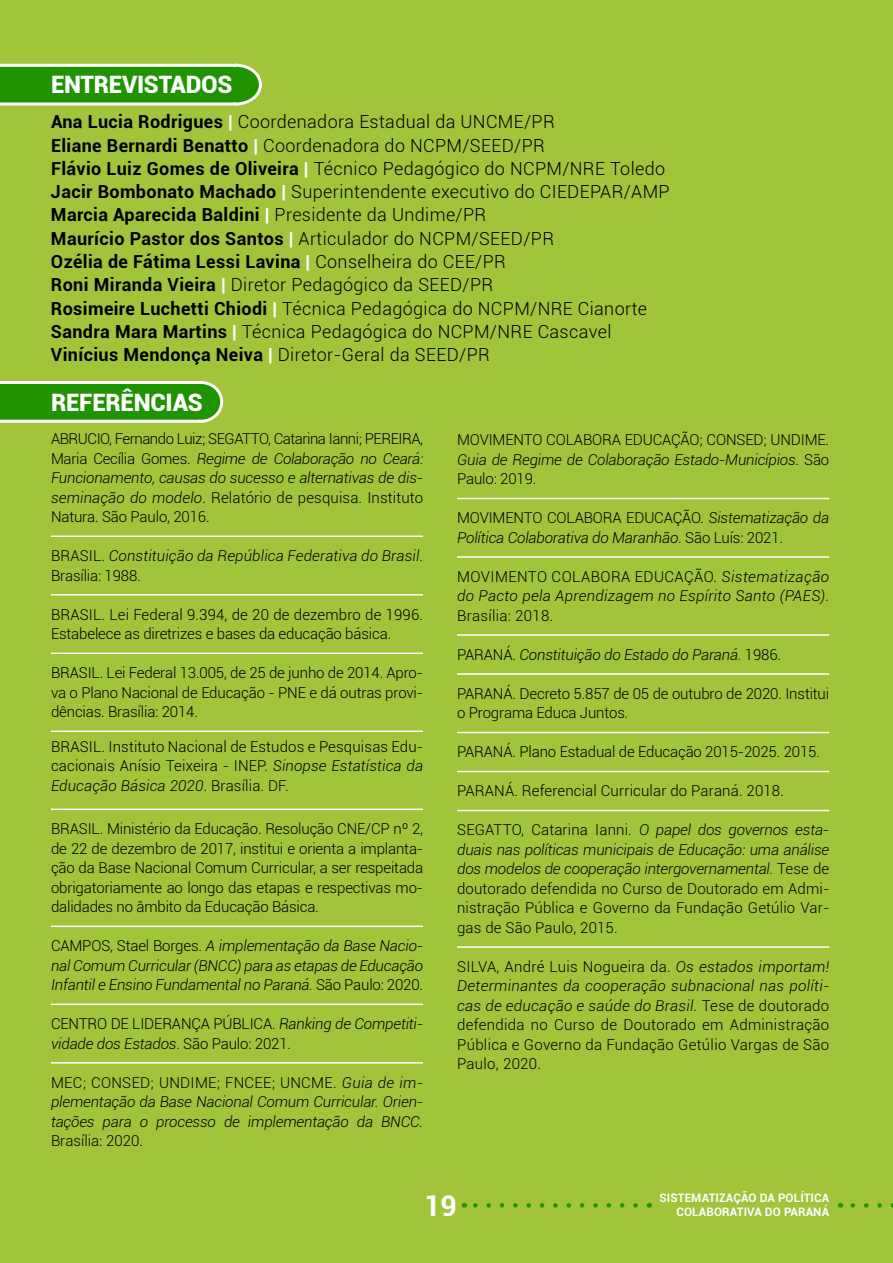
<style>
.page{position:relative;width:893px;height:1263px;background:#a1c43b}
.page>*{position:absolute;margin:0;border:0;box-sizing:border-box;transform-origin:0 0}
.t1{font:700 28.5px "Roboto";color:#fff}
.t2{font:900 24px "Roboto";letter-spacing:-.01em;color:#fff}
.t3{font:300 18px/23.2px "Roboto";letter-spacing:.02em;color:#000}
.t4{font:300 15px/19.5px "Roboto";letter-spacing:-.01em;color:#000;text-align:justify}
.t5{font:italic 300 15px/19.5px "Roboto";letter-spacing:-.01em;color:#000;text-align:justify}
.t6{font:italic 300 15px/19.5px "Roboto";letter-spacing:.02em;color:#000}
.t7{font:italic 300 15px/19.5px "Roboto";letter-spacing:.01em;color:#000}
.t8{font:300 15px "Roboto";letter-spacing:.01em;color:#000}
.t9{font:300 15px "Roboto";letter-spacing:.02em;color:#000}
.t10{font:700 11.7px/14.1px "Roboto";letter-spacing:.01em;color:#fff;text-align:right}
.s1{font-weight:700}
.s2{font-weight:900;color:#fff}
.s3{font-style:italic}
.s4{font-style:normal}
</style>
<div class="page">
<svg style="left:0;top:381px;width:224px;height:42px;background:#44a527"></svg>
<svg style="left:0;top:63px;width:262px;height:43px;background:#45a527"></svg>
<hr style="left:51px;top:535px;width:372px;height:2px;background:#fff">
<hr style="left:51px;top:594px;width:372px;height:1px;background:#fff">
<hr style="left:51px;top:652px;width:372px;height:2px;background:#fff">
<hr style="left:51px;top:730px;width:372px;height:2px;background:#fff">
<hr style="left:51px;top:808px;width:372px;height:2px;background:#fff">
<hr style="left:51px;top:925px;width:372px;height:2px;background:#fff">
<hr style="left:51px;top:1003px;width:372px;height:2px;background:#fff">
<hr style="left:51px;top:1062px;width:372px;height:1px;background:#fff">
<hr style="left:457px;top:498px;width:372px;height:1px;background:#fff">
<hr style="left:457px;top:556px;width:372px;height:2px;background:#fff">
<hr style="left:457px;top:634px;width:372px;height:2px;background:#fff">
<hr style="left:457px;top:673px;width:372px;height:2px;background:#fff">
<hr style="left:457px;top:732px;width:372px;height:1px;background:#fff">
<hr style="left:457px;top:771px;width:372px;height:1px;background:#fff">
<hr style="left:457px;top:810px;width:372px;height:1px;background:#fff">
<hr style="left:457px;top:946px;width:372px;height:2px;background:#fff">
<svg style="left:473px;top:1203px;width:163px;height:4px"></svg>
<svg style="left:850px;top:1203px;width:30px;height:4px"></svg>
<h2 class="t2" style="left:51px;top:67px;width:183px">ENTREVISTADOS</h2>
<p class="t3" style="left:51px;top:110px;width:620px"><span class="s1">Ana Lucia Rodrigues</span> <span class="s2">|</span> Coordenadora Estadual da UNCME/PR<br><span class="s1">Eliane Bernardi Benatto</span> <span class="s2">|</span> Coordenadora do NCPM/SEED/PR<br><span class="s1">Flávio Luiz Gomes de Oliveira</span> <span class="s2">|</span> Técnico Pedagógico do NCPM/NRE Toledo <span class="s1">Jacir Bombonato Machado</span> <span class="s2">|</span> Superintendente executivo do CIEDEPAR/AMP <span class="s1">Marcia Aparecida Baldini</span> <span class="s2">|</span> Presidente da Undime/PR<br><span class="s1">Maurício Pastor dos Santos</span> <span class="s2">|</span> Articulador do NCPM/SEED/PR<br><span class="s1">Ozélia de Fátima Lessi Lavina</span> <span class="s2">|</span> Conselheira do CEE/PR<br><span class="s1">Roni Miranda Vieira</span> <span class="s2">|</span> Diretor Pedagógico da SEED/PR<br><span class="s1">Rosimeire Luchetti Chiodi</span> <span class="s2">|</span> Técnica Pedagógica do NCPM/NRE Cianorte <span class="s1">Sandra Mara Martins</span> <span class="s2">|</span> Técnica Pedagógica do NCPM/NRE Cascavel <span class="s1">Vinícius Mendonça Neiva</span> <span class="s2">|</span> Diretor-Geral da SEED/PR</p>
<h2 class="t2" style="left:51px;top:385px;width:153px">REFERÊNCIAS</h2>
<p class="t4" style="left:51px;top:428px;width:374px">ABRUCIO, Fernando Luiz; SEGATTO, Catarina Ianni; PEREIRA, Maria Cecília Gomes. <span class="s3">Regime de Colaboração no Ceará:<br>Funcionamento, causas do sucesso e alternativas de dis&shy;seminação do modelo</span>. Relatório de pesquisa. Instituto Natura. São Paulo, 2016.</p>
<p class="t7" style="left:51px;top:545px;width:374px"><span class="s4">BRASIL.</span> Constituição da República Federativa do Brasil<span class="s4">.<br>Brasília: 1988.</span></p>
<p class="t4" style="left:51px;top:604px;width:374px">BRASIL. Lei Federal 9.394, de 20 de dezembro de 1996.<br>Estabelece as diretrizes e bases da educação básica.</p>
<p class="t4" style="left:51px;top:662px;width:374px">BRASIL. Lei Federal 13.005, de 25 de junho de 2014. Apro&shy;va o Plano Nacional de Educação - PNE e dá outras provi&shy;dências. Brasília: 2014.</p>
<p class="t4" style="left:51px;top:736px;width:374px">BRASIL. Instituto Nacional de Estudos e Pesquisas Edu&shy;cacionais Anísio Teixeira - INEP. <span class="s3">Sinopse Estatística da Educação Básica 2020</span>. Brasília. DF.</p>
<p class="t4" style="left:51px;top:818px;width:374px">BRASIL. Ministério da Educação. Resolução CNE/CP nº 2, de 22 de dezembro de 2017, institui e orienta a implanta&shy;ção da Base Nacional Comum Curricular, a ser respeitada obrigatoriamente ao longo das etapas e respectivas mo&shy;dalidades no âmbito da Educação Básica.</p>
<p class="t5" style="left:51px;top:935px;width:374px"><span class="s4">CAMPOS, Stael Borges.</span> A implementação da Base Nacio&shy;nal Comum Curricular (BNCC) para as etapas de Educação Infantil e Ensino Fundamental no Paraná. <span class="s4">São Paulo: 2020.</span></p>
<p class="t4" style="left:51px;top:1013px;width:374px">CENTRO DE LIDERANÇA PÚBLICA. <span class="s3">Ranking de Competiti&shy;vidade dos Estados</span>. São Paulo: 2021.</p>
<p class="t5" style="left:51px;top:1072px;width:374px"><span class="s4">MEC; CONSED; UNDIME; FNCEE; UNCME.</span> Guia de im&shy;plementação da Base Nacional Comum Curricular. Orien&shy;tações para o processo de implementação da BNCC.</p>
<p class="t4" style="left:51px;top:1130px;width:93px">Brasília: 2020.</p>
<p class="t4" style="left:457px;top:430px;width:374px">MOVIMENTO COLABORA EDUCAÇÃO; CONSED; UNDIME.<br><span class="s3">Guia de Regime de Colaboração Estado-Municípios.</span> São Paulo: 2019.</p>
<p class="t5" style="left:457px;top:508px;width:374px"><span class="s4">MOVIMENTO COLABORA EDUCAÇÃO.</span> Sistematização da<br>Política Colaborativa do Maranhão<span class="s4">. São Luís: 2021.</span></p>
<p class="t6" style="left:457px;top:566px;width:374px"><span class="s4">MOVIMENTO COLABORA EDUCAÇÃO.</span> Sistematização do Pacto pela Aprendizagem no Espírito Santo (PAES).</p>
<p class="t9" style="left:457px;top:605px;width:98px">Brasília: 2018.</p>
<p class="t5" style="left:457px;top:644px;width:326px"><span class="s4">PARANÁ.</span> Constituição do Estado do Paraná. <span class="s4">1986.</span></p>
<p class="t4" style="left:457px;top:683px;width:374px">PARANÁ. Decreto 5.857 de 05 de outubro de 2020. Institui o Programa Educa Juntos.</p>
<p class="t4" style="left:457px;top:742px;width:364px">PARANÁ. Plano Estadual de Educação 2015-2025. 2015.</p>
<p class="t8" style="left:457px;top:780px;width:328px">PARANÁ. Referencial Curricular do Paraná. 2018.</p>
<p class="t4" style="left:457px;top:820px;width:374px">SEGATTO, Catarina Ianni. <span class="s3">O papel dos governos esta&shy;duais nas políticas municipais de Educação: uma análise dos modelos de cooperação intergovernamental.</span> Tese de doutorado defendida no Curso de Doutorado em Admi&shy;nistração Pública e Governo da Fundação Getúlio Var&shy;gas de São Paulo, 2015.</p>
<p class="t4" style="left:457px;top:956px;width:374px">SILVA, André Luis Nogueira da. <span class="s3">Os estados importam!<br>Determinantes da cooperação subnacional nas políti&shy;cas de educação e saúde do Brasil.</span> Tese de doutorado defendida no Curso de Doutorado em Administração Pública e Governo da Fundação Getúlio Vargas de São Paulo, 2020.</p>
<h1 class="t1" style="left:424px;top:1185px;width:34px">19</h1>
<p class="t10" style="left:660px;top:1190px;width:171px">SISTEMATIZAÇÃO DA POLÍTICA<br>COLABORATIVA DO PARANÁ</p>
</div>
